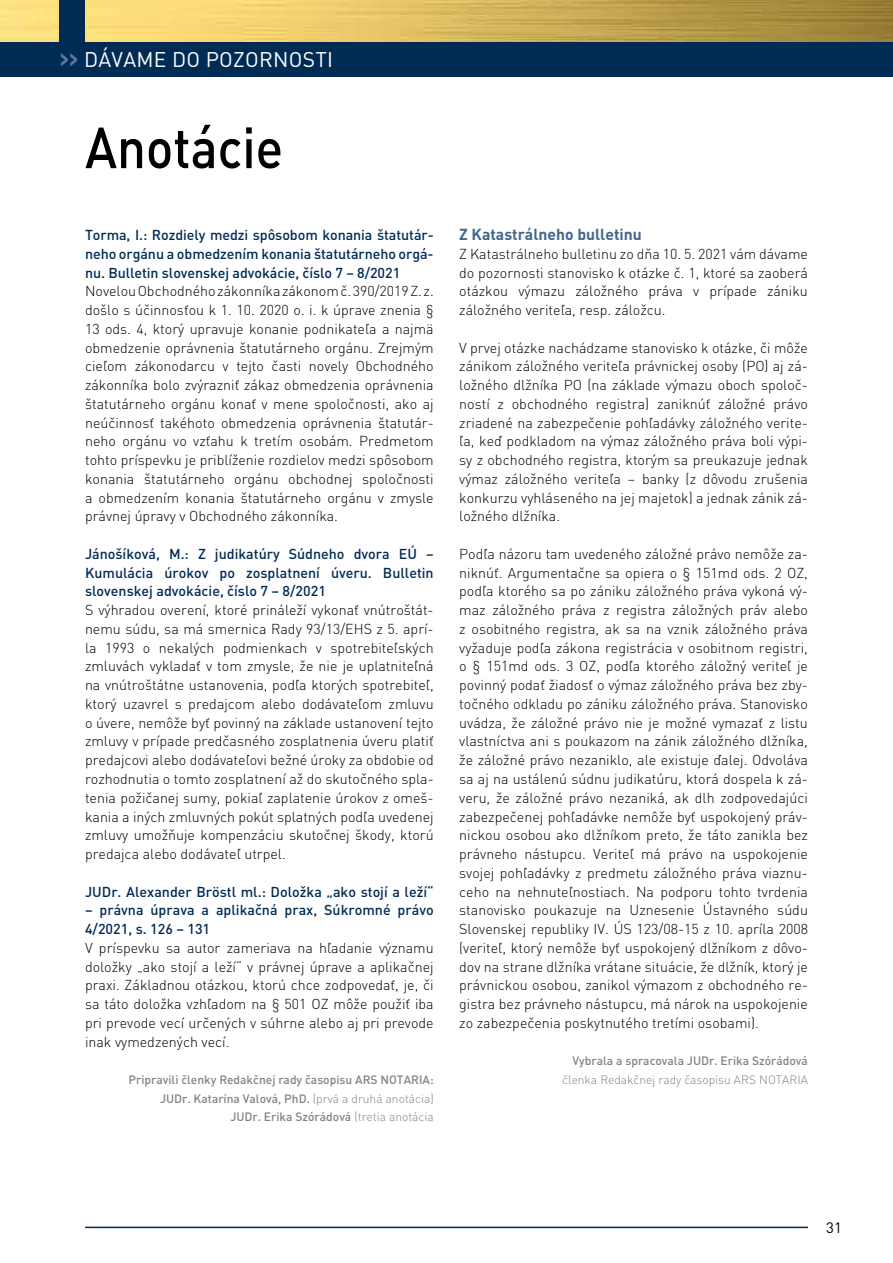
<style>
.page{position:relative;width:893px;height:1263px;background:#fff}
.page>*{position:absolute;margin:0;border:0;box-sizing:border-box;transform-origin:0 0}
.t1{font:500 57px "DINCE";color:#000;scale:.9 1}
.t2{font:21px "DINCE";letter-spacing:.015em;color:#fff}
.t3{font:700 15.75px "DINCE";color:#42668d}
.t4{font:15px "DINCE";color:#000}
.t5{font:300 14.25px/18.8px "DINCE";color:#000;text-align:justify}
.t6{font:500 14.25px/18.8px "DINCE";color:#002b55;text-align:justify}
.t7{font:500 12px/18.8px "DINCE";color:#808285;text-align:right}
.t8{font:300 12px "DINCE";color:#808285}
.s1{font-family:"Interstate OT";font-weight:700;color:#5a799d}
.s2{font-weight:300}
</style>
<div class="page">
<hr style="left:85px;top:1226px;width:723px;height:2px;background:#002b55">
<img style="left:0;top:0;width:893px;height:43px">
<div style="left:0;top:43px;width:893px;height:34px;background:#002b55"></div>
<div style="left:60px;top:0;width:25px;height:43px;background:#002b55"></div>
<h2 class="t2" style="left:60px;top:47px;width:265px"><span class="s1">&gt;&gt;</span> DÁVAM E DO POZORN OSTI</h2>
<h1 class="t1" style="left:85px;top:111px;width:222px">Anotácie</h1>
<p class="t6" style="left:85px;top:225px;width:350px">Torma, I .: Rozdiely medzi spôsobom konania štatutár&shy;neho orgánu a obmedzením konania štatutárneho orgá&shy;nu. Bulletin slovenskej advokácie, číslo 7 – 8/2021</p>
<p class="t5" style="left:85px;top:282px;width:350px">Novelou Obchodného zákonníka zákonom č. 390/2019 Z. z. došlo s účinnosťou k 1. 10. 2020 o. i. k úprave znenia § 13 ods. 4, ktorý upravuje konanie podnikateľa a najmä obmedzenie oprávnenia štatutárneho orgánu. Zrejmým cieľom zákonodarcu v tejto časti novely O bchodného zákonníka bolo zvýrazniť zákaz obmedzenia oprávnenia štatutárneho orgánu konať v mene spoločnosti, ako aj neúčinnosť takéhoto obmedzenia oprávnenia štatutár&shy;neho orgánu vo vzťahu k tretím osobám. Predmetom tohto príspevku je priblíženie rozdielov medzi spôsobom konania štatutárneho orgánu obchodnej spoločnosti a obmedzením konania štatutárneho orgánu v zmysle právnej úpravy v Obchodného zákonníka.</p>
<p class="t6" style="left:85px;top:544px;width:350px">Jánošíková, M.: Z judikatúry Súdneho dvora EÚ – Kumulácia úrokov po zosplatnení úveru. Bulletin slovenskej advokácie, číslo 7 – 8/2021</p>
<p class="t5" style="left:85px;top:600px;width:350px">S výhradou overení, ktoré prináleží vykonať vnútroštát&shy;nemu súdu, sa má smernica Rady 93/13/EHS</p>
<p class="t5" style="left:85px;top:619px;width:350px;text-indent:292px">z 5. aprí&shy;la 1993 o nekalých podmienkach v spotrebiteľských zmluvách vykladať v tom zmysle, že nie je uplatniteľná na vnútroštátne ustanovenia, podľa ktorých spotrebiteľ, ktorý uzavrel s predajcom alebo dodávateľom zmluvu o úvere, nemôže byť povinný na základe ustanovení tejto zmluvy v prípade predčasného zosplatnenia úveru platiť predajcovi alebo dodávateľovi bežné úroky za obdobie od rozhodnutia o tomto zosplatnení až do skutočného spla&shy;tenia požičanej sumy, pokiaľ zaplatenie úrokov z omeš&shy;kania a iných zmluvných pokút splatných podľa uvedenej zmluvy umožňuje kompenzáciu skutočnej škody, ktorú predajca alebo dodávateľ utrpel.</p>
<p class="t6" style="left:85px;top:882px;width:350px">JUDr. Alexander B röstl ml.: Doložka „ako stojí a leží“</p>
<p class="t6" style="left:85px;top:901px;width:350px">– právna úprava a aplikačná prax, Súkromné právo<br>4/2021, s. 126 – 131</p>
<p class="t5" style="left:85px;top:938px;width:350px">V príspevku sa autor zameriava na hľadanie významu doložky „ako stojí a leží“ v právnej úprave a aplikačnej praxi. Základnou otázkou, ktorú chce zodpovedať, je, či sa táto doložka vzhľadom na § 501 OZ môže použiť iba pri prevode vecí určených v súhrne alebo aj pri prevode inak vymedzených vecí.</p>
<p class="t7" style="left:129px;top:1070px;width:283px">Pripravili členky Redakčnej rady časopisu ARS NOTARIA</p>
<p class="t7" style="left:160px;top:1070px;width:275px">:<br>JUDr. Katarína Valová, PhD. <span class="s2">(prvá a druhá anotácia)<br></span>JUDr. Erika Szórádová <span class="s2">(tretia anotácia</span></p>
<p class="t3" style="left:459px;top:224px;width:184px">Z Katastrálneho bulletinu</p>
<p class="t5" style="left:459px;top:244px;width:350px">ZKatastrálneho bulletinu zo dňa 10. 5. 2021 vám dávame do pozornosti stanovisko k otázke č. 1, ktoré sa zaoberá otázkou výmazu záložného práva v prípade zániku záložného veriteľa, resp. záložcu.</p>
<p class="t5" style="left:459px;top:338px;width:350px">V prvej otázke nachádzame stanovisko k otázke, či môže zánikom záložného veriteľa právnickej osoby (PO) aj zá&shy;ložného dlžníka PO (na základe výmazu oboch spoloč&shy;ností z obchodného registra) zaniknúť záložné právo zriadené na zabezpečenie pohľadávky záložného verite&shy;ľa, keď podkladom na výmaz záložného práva boli výpi&shy;sy z obchodného registra, ktorým sa preukazuje jednak výmaz záložného veriteľa – banky (z dôvodu zrušenia konkurzu vyhláseného na jej majetok) a jednak zánik zá&shy;ložného dlžníka.</p>
<p class="t5" style="left:459px;top:544px;width:350px">Podľa názoru tam uvedeného záložné právo nemôže za&shy;niknúť. Argumentačne sa opiera o § 151md ods. 2 OZ, podľa ktorého sa po zániku záložného práva vykoná vý&shy;maz záložného práva z registra záložných práv alebo z osobitného registra, ak sa na vznik záložného práva vyžaduje podľa zákona registrácia v osobitnom registri, o § 151md ods. 3 OZ, podľa ktorého záložný veriteľ je povinný podať žiadosť o výmaz záložného práva bez zby&shy;točného odkladu po zániku záložného práva. Stanovisko uvádza, že záložné právo nie je možné vymazať z listu vlastníctva ani s poukazom na zánik záložného dlžníka, že záložné právo nezaniklo, ale existuje ďalej. Odvoláva sa aj na ustálenú súdnu judikatúru, ktorá dospela k zá&shy;veru, že záložné právo nezaniká, ak dlh zodpovedajúci zabezpečenej pohľadávke nemôže byť uspokojený práv&shy;nickou osobou ako dlžníkom preto, že táto zanikla bez právneho nástupcu. Veriteľ má právo na uspokojenie svojej pohľadávky z predmetu záložného práva viaznu&shy;ceho na nehnuteľnostiach. Na podporu tohto tvrdenia stanovisko poukazuje na Uznesenie Ústavného súdu Slovenskej republiky IV. ÚS 123/08-15 z 10. apríla 2008 (veriteľ, ktorý nemôže byť uspokojený dlžníkom z dôvo&shy;dov na strane dlžníka vrátane situácie, že dlžník, ktorý je právnickou osobou, zanikol výmazom z obchodného re&shy;gistra bez právneho nástupcu, má nárok na uspokojenie zo zabezpečenia poskytnutého tretími osobami).</p>
<p class="t7" style="left:573px;top:1051px;width:237px">Vybrala a spracovala JUDr. Erika Szórádová</p>
<p class="t8" style="left:562px;top:1072px;width:180px">členka Redakčnej rady časopisu ARS</p>
<p class="t8" style="left:759px;top:1072px;width:17px">NOTARIA</p>
<p class="t4" style="left:826px;top:1218px;width:17px">31</p>
</div>
